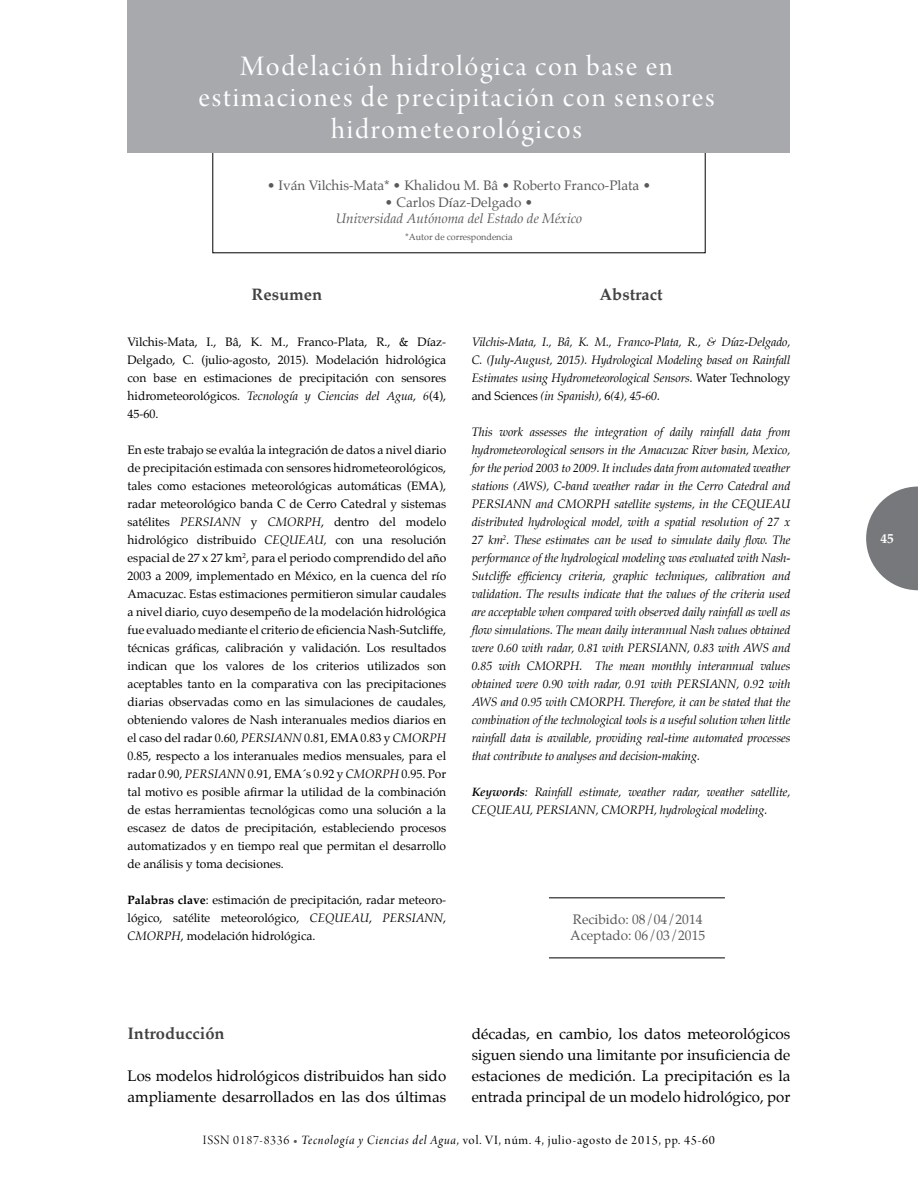
<style>
.page{position:relative;width:918px;height:1188px;background:#fff}
.page>*{position:absolute;margin:0;border:0;box-sizing:border-box;transform-origin:0 0}
.t1{font:30px/31.5px "Arno Pro Display";letter-spacing:.06em;color:#fff;text-align:center}
.t2{font:700 16.5px "Palatino";color:#414042}
.t3{font:15px/20.9px "Palatino";color:#000}
.t4{font:13.5px/16.5px "Palatino";color:#58595b}
.t5{font:13.5px "Arno Pro Display";letter-spacing:.06em;color:#000}
.t6{font:italic 13.5px "Palatino";color:#58595b}
.t7{font:700 13.5px "Palatino";color:#fff}
.t8{font:12px/18px "Palatino";color:#000;text-align:justify}
.t9{font:italic 12px/18px "Palatino";letter-spacing:-.01em;color:#000;text-align:justify}
.t10{font:9px "Palatino";color:#58595b}
.s1{font-style:italic}
.s2{font-weight:700}
.s3{font-style:normal}
.s4{font-family:"Arno Pro Light Display"}
.s5{font-family:"Arno Pro";color:#58595b}
.s6{font-family:"Arno Pro Italic Display"}
</style>
<div class="page">
<svg style="left:866px;top:487px;width:52px;height:103px"></svg>
<div style="left:128px;top:0;width:662px;height:153px;background:#a7a9ac"></div>
<hr style="left:549px;top:898px;width:176px;height:1px;background:#000">
<hr style="left:549px;top:958px;width:176px;height:1px;background:#000">
<h1 class="t1" style="left:198px;top:52px;width:518px">Modelación hidrológica con base en estimaciones de precipitación con sensores hidrometeorológicos</h1>
<p class="t4" style="left:267px;top:177px;width:385px">• Iván Vilchis-Mata* • Khalidou M. Bâ • Roberto Franco-Plata •</p>
<p class="t4" style="left:385px;top:194px;width:150px">• Carlos Díaz-Delgado •</p>
<p class="t6" style="left:336px;top:207px;width:248px">Universidad Autónoma del Estado de México</p>
<p class="t10" style="left:405px;top:229px;width:109px">*Autor de correspondencia</p>
<h2 class="t2" style="left:252px;top:280px;width:72px">Resumen</h2>
<p class="t8" style="left:128px;top:332px;width:320px">Vilchis-Mata, I., Bâ, K. M., Franco-Plata, R., &amp; Díaz-Delgado, C. (julio-agosto, 2015). Modelación hidrológica con base en estimaciones de precipitación con sensores hidrometeorológicos. <span class="s1">Tecnología y Ciencias del Agua</span>, <span class="s1">6</span>(4), 45-60.</p>
<p class="t8" style="left:128px;top:440px;width:320px">En este trabajo se evalúa la integración de datos a nivel diario de precipitación estimada con sensores hidrometeorológicos, tales como estaciones meteorológicas automáticas (EMA), radar meteorológico banda C de Cerro Catedral y sistemas satélites <span class="s1">PERSIANN</span> y <span class="s1">CMORPH</span>, dentro del modelo hidrológico distribuido <span class="s1">CEQUEAU,</span> con una resolución espacial de 27 x 27 km<sup>2</sup>, para el periodo comprendido del año 2003 a 2009, implementado en México, en la cuenca del río Amacuzac. Estas estimaciones permitieron simular caudales a nivel diario, cuyo desempeño de la modelación hidrológica fue evaluado mediante el criterio de eficiencia Nash-Sutcliffe, técnicas gráficas, calibración y validación. Los resultados indican que los valores de los criterios utilizados son aceptables tanto en la comparativa con las precipitaciones diarias observadas como en las simulaciones de caudales, obteniendo valores de Nash interanuales medios diarios en el caso del radar 0.60, <span class="s1">PERSIANN</span> 0.81, EMA 0.83 y <span class="s1">CMORPH </span>0.85, respecto a los interanuales medios mensuales, para el radar 0.90, <span class="s1">PERSIANN</span> 0.91, EMA´s 0.92 y <span class="s1">CMORPH</span> 0.95. Por tal motivo es posible afirmar la utilidad de la combinación de estas herramientas tecnológicas como una solución a la escasez de datos de precipitación, estableciendo procesos automatizados y en tiempo real que permitan el desarrollo de análisis y toma decisiones.</p>
<p class="t8" style="left:128px;top:890px;width:320px"><span class="s2">Palabras clave</span>: estimación de precipitación, radar meteoro&shy;lógico, satélite meteorológico, <span class="s1">CEQUEAU</span>, <span class="s1">PERSIANN</span>, <span class="s1">CMORPH</span>, modelación hidrológica.</p>
<h2 class="t2" style="left:599px;top:280px;width:65px">Abstract</h2>
<p class="t9" style="left:472px;top:332px;width:320px">Vilchis-Mata, I., Bâ, K. M., Franco-Plata, R., &amp; Díaz-Delgado, C. (July-August, 2015). Hydrological Modeling based on Rainfall Estimates using Hydrometeorological Sensors. <span class="s3">Water Technology and Sciences</span> (in Spanish), <span class="s3">6</span>(4), 45-60.</p>
<p class="t9" style="left:472px;top:422px;width:320px">This work assesses the integration of daily rainfall data from hydrometeorological sensors in the Amacuzac River basin, Mexico, for the period 2003 to 2009. It includes data from automated weather stations (AWS), C-band weather radar in the Cerro Catedral and PERSIANN and CMORPH satellite systems, in the CEQUEAU distributed hydrological model, with a spatial resolution of 27 x 27 km<sup>2</sup>. These estimates can be used to simulate daily flow. The performance of the hydrological modeling was evaluated with Nash-Sutcliffe efficiency criteria, graphic techniques, calibration and validation. The results indicate that the values of the criteria used are acceptable when compared with observed daily rainfall as well as flow simulations. The mean daily interannual Nash values obtained were 0.60 with radar, 0.81 with PERSIANN, 0.83 with AWS and 0.85 with CMORPH. The mean monthly interannual values obtained were 0.90 with radar, 0.91 with PERSIANN, 0.92 with AWS and 0.95 with CMORPH. Therefore, it can be stated that the combination of the technological tools is a useful solution when little rainfall data is available, providing real-time automated processes that contribute to analyses and decision-making.</p>
<p class="t9" style="left:472px;top:782px;width:320px"><span class="s2">Keywords</span>: Rainfall estimate, weather radar, weather satellite,<br>CEQUEAU, PERSIANN, CMORPH, hydrological modeling.</p>
<p class="t4" style="left:570px;top:911px;width:136px">Recibido: 08/04/2014<br>Aceptado: 06/03/2015</p>
<h2 class="t2" style="left:128px;top:1019px;width:99px">Introducción</h2>
<p class="t3" style="left:128px;top:1065px;width:320px">Los modelos hidrológicos distribuidos han sido ampliamente desarrollados en las dos últimas</p>
<p class="t3" style="left:472px;top:1024px;width:320px;text-align:justify">décadas, en cambio, los datos meteorológicos siguen siendo una limitante por insuficiencia de estaciones de medición. La precipitación es la entrada principal de un modelo hidrológico, por</p>
<p class="t5" style="left:203px;top:1133px;width:514px"><span class="s4">ISSN 0187-8336</span> <span class="s5">•</span> <span class="s6">Tecnología y Ciencias del Agua,</span> vol. VI, núm. 4, julio-agosto de 2015, pp. 45-60</p>
<p class="t7" style="left:880px;top:526px;width:15px">45</p>
</div>
